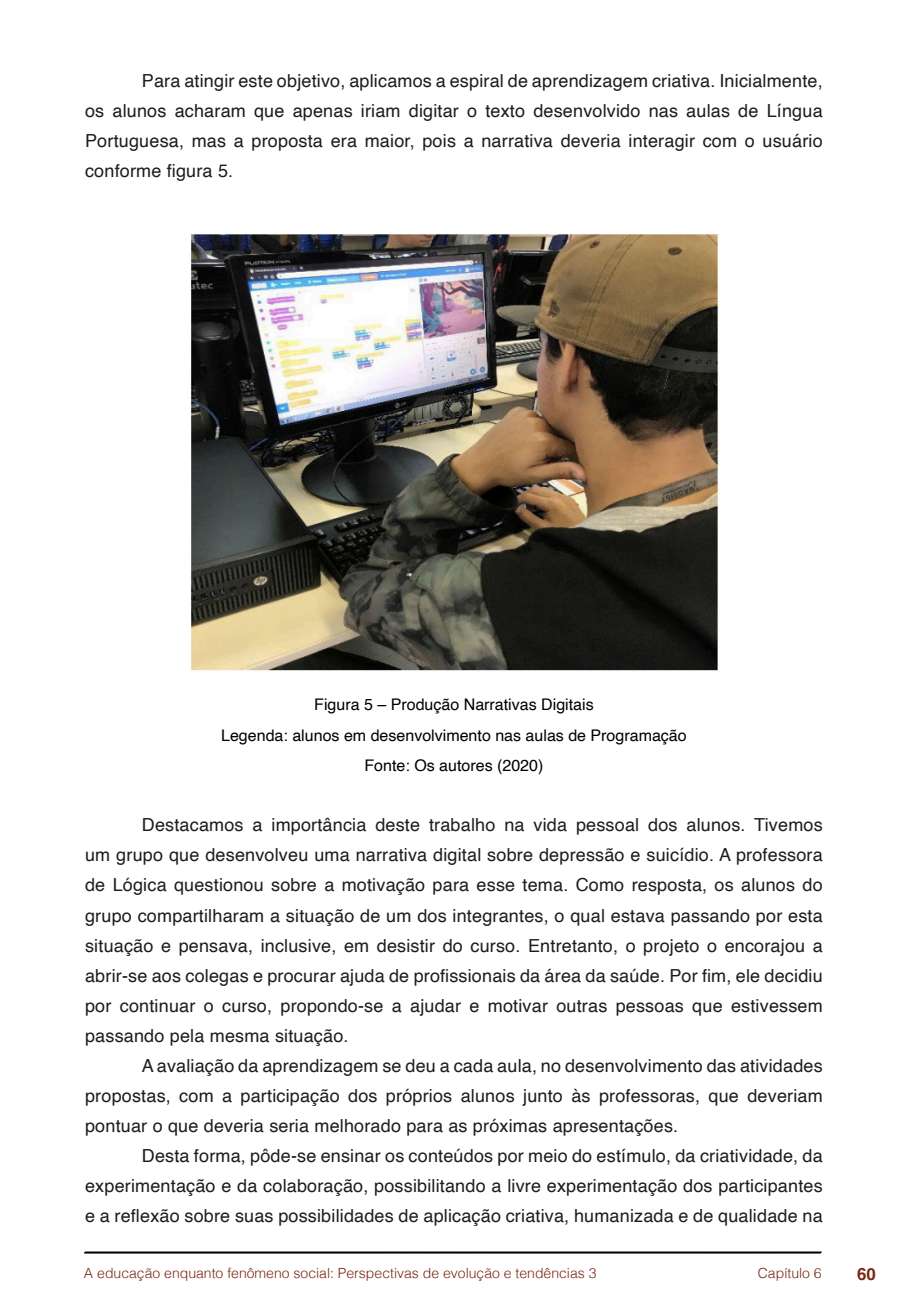
<style>
.page{position:relative;width:908px;height:1304px;background:#fff}
.page>*{position:absolute;margin:0;border:0;box-sizing:border-box;transform-origin:0 0}
.t1{font:18px/30px "Helvetica";letter-spacing:.01em;color:#1d1d1b;text-align:justify}
.t2{font:700 16.8px "Helvetica";color:#7a2616}
.t3{font:16px/30.6px "Helvetica";color:#000;text-align:center}
.t4{font:300 14px "Helvetica";color:#7a2616}
</style>
<div class="page">
<svg style="left:84px;top:1251px;width:737px;height:3px;background:#515151"></svg>
<img style="left:191px;top:234px;width:527px;height:437px">
<p class="t1" style="left:85px;top:66px;width:738px;text-indent:57px">Para atingir este objetivo, aplicamos a espiral de aprendizagem criativa. Inicialmente, os alunos acharam que apenas iriam digitar o texto desenvolvido nas aulas de Língua Portuguesa, mas a proposta era maior, pois a narrativa deveria interagir com o usuário conforme figura 5.</p>
<p class="t3" style="left:221px;top:690px;width:467px">Figura 5 – Produção Narrativas Digitais<br>Legenda: alunos em desenvolvimento nas aulas de Programação<br>Fonte: Os autores (2020)</p>
<p class="t1" style="left:85px;top:811px;width:738px;text-indent:57px">Destacamos a importância deste trabalho na vida pessoal dos alunos. Tivemos um grupo que desenvolveu uma narrativa digital sobre depressão e suicídio. A professora de Lógica questionou sobre a motivação para esse tema. Como resposta, os alunos do grupo compartilharam a situação de um dos integrantes, o qual estava passando por esta situação e pensava, inclusive, em desistir do curso. Entretanto, o projeto o encorajou a abrir-se aos colegas e procurar ajuda de profissionais da área da saúde. Por fim, ele decidiu por continuar o curso, propondo-se a ajudar e motivar outras pessoas que estivessem passando pela mesma situação.</p>
<p class="t1" style="left:85px;top:1051px;width:738px;text-indent:57px">A avaliação da aprendizagem se deu a cada aula, no desenvolvimento das atividades propostas, com a participação dos próprios alunos junto às professoras, que deveriam pontuar o que deveria seria melhorado para as próximas apresentações.</p>
<p class="t1" style="left:85px;top:1141px;width:738px;text-indent:57px">Desta forma, pôde-se ensinar os conteúdos por meio do estímulo, da criatividade, da experimentação e da colaboração, possibilitando a livre experimentação dos participantes e a reflexão sobre suas possibilidades de aplicação criativa, humanizada e de qualidade na</p>
<p class="t4" style="left:84px;top:1261px;width:514px">A educação enquanto fenômeno social: Perspectivas de evolução e tendências 3</p>
<p class="t4" style="left:757px;top:1261px;width:65px">Capítulo 6</p>
<p class="t2" style="left:856px;top:1264px;width:20px">60</p>
</div>
